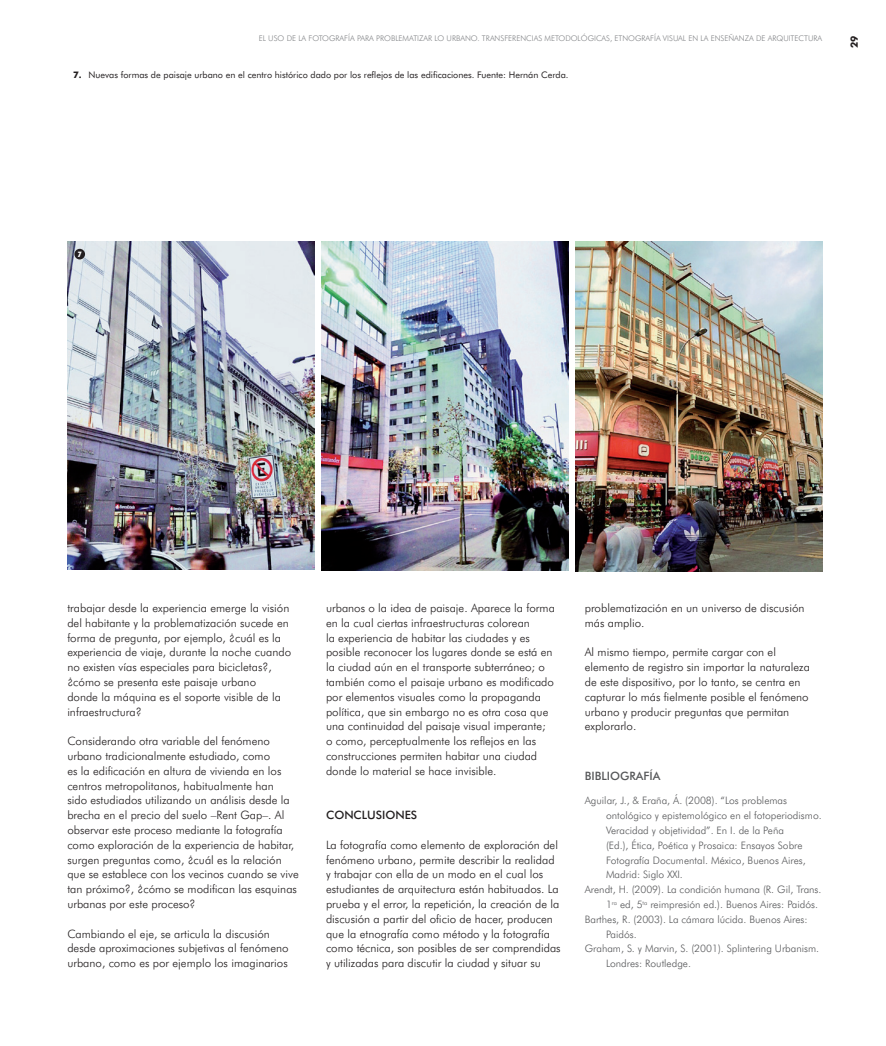
<style>
.page{position:relative;width:886px;height:1046px;background:#fff}
.page>*{position:absolute;margin:0;border:0;box-sizing:border-box;transform-origin:0 0}
.t1{font:300 11.5px/14.8px "Futura BT";color:#231f20}
.t2{font:500 11.5px "Futura BT";color:#231f20}
.t3{font:500 11.5px "Futura BT";color:#57585a}
.t4{font:300 10.25px "Futura BT";color:#57585a}
.t5{font:700 10px "Futura BT";color:#231f20}
.t6{font:9px "Futura BT";color:#231f20}
.t7{font:300 7.75px "Futura BT";color:#808285}
.t8{font:900 condensed 7.5px "Futura BT";color:#fff}
.s1{font-weight:700}
</style>
<div class="page">
<img style="left:67px;top:242px;width:247px;height:327px">
<img style="left:321px;top:242px;width:247px;height:328px">
<img style="left:575px;top:242px;width:247px;height:329px">
<div style="left:74px;top:249px;width:11px;height:10px;background:#231f20;border-radius:50%"></div>
<p class="t7" style="left:259px;top:34px;width:565px">EL USO DE LA FOTOGRAFÍA PARA PROBLEMATIZAR LO URBANO. TRANSFERENCIAS METODOLÓGICAS, ETNOGRAFÍA VISUAL EN LA ENSEÑANZA DE ARQUITECTURA</p>
<p class="t6" style="left:73px;top:69px;width:497px"><span class="s1">7.</span> Nuevas formas de paisaje urbano en el centro histórico dado por los reflejos de las edificaciones. Fuente: Hernán Cerda.</p>
<p class="t5" style="left:848px;top:48px;width:14px;rotate:-90deg">29</p>
<p class="t8" style="left:78px;top:250px;width:5px">7</p>
<p class="t1" style="left:67px;top:600px;width:225px">trabajar desde la experiencia emerge la visión del habitante y la problematización sucede en forma de pregunta, por ejemplo, ¿cuál es la experiencia de viaje, durante la noche cuando no existen vías especiales para bicicletas?, ¿cómo se presenta este paisaje urbano<br>donde la máquina es el soporte visible de la infraestructura?</p>
<p class="t1" style="left:67px;top:733px;width:233px">Considerando otra variable del fenómeno urbano tradicionalmente estudiado, como<br>es la edificación en altura de vivienda en los centros metropolitanos, habitualmente han<br>sido estudiados utilizando un análisis desde la brecha en el precio del suelo –Rent Gap–. Al observar este proceso mediante la fotografía como exploración de la experiencia de habitar, surgen preguntas como, ¿cuál es la relación que se establece con los vecinos cuando se vive tan próximo?, ¿cómo se modifican las esquinas urbanas por este proceso?</p>
<p class="t1" style="left:67px;top:925px;width:223px">Cambiando el eje, se articula la discusión desde aproximaciones subjetivas al fenómeno urbano, como es por ejemplo los imaginarios</p>
<p class="t1" style="left:326px;top:600px;width:230px">urbanos o la idea de paisaje. Aparece la forma en la cual ciertas infraestructuras colorean<br>la experiencia de habitar las ciudades y es posible reconocer los lugares donde se está en la ciudad aún en el transporte subterráneo; o también como el paisaje urbano es modificado por elementos visuales como la propaganda política, que sin embargo no es otra cosa que una continuidad del paisaje visual imperante; o como, perceptualmente los reflejos en las construcciones permiten habitar una ciudad donde lo material se hace invisible.</p>
<p class="t2" style="left:326px;top:808px;width:93px">CONCLUSIONES</p>
<p class="t1" style="left:326px;top:837px;width:236px">La fotografía como elemento de exploración del fenómeno urbano, permite describir la realidad y trabajar con ella de un modo en el cual los estudiantes de arquitectura están habituados. La prueba y el error, la repetición, la creación de la discusión a partir del oficio de hacer, producen que la etnografía como método y la fotografía como técnica, son posibles de ser comprendidas y utilizadas para discutir la ciudad y situar su</p>
<p class="t1" style="left:585px;top:600px;width:221px">problematización en un universo de discusión más amplio.</p>
<p class="t1" style="left:585px;top:644px;width:227px">Al mismo tiempo, permite cargar con el elemento de registro sin importar la naturaleza de este dispositivo, por lo tanto, se centra en capturar lo más fielmente posible el fenómeno urbano y producir preguntas que permitan explorarlo.</p>
<p class="t3" style="left:585px;top:768px;width:77px">BIBLIOGRAFÍA</p>
<p class="t4" style="left:585px;top:794px;width:204px">Aguilar, J., &amp; Eraña, Á. (2008). “Los problemas</p>
<p class="t4" style="left:606px;top:809px;width:217px">ontológico y epistemológico en el fotoperiodismo.</p>
<p class="t4" style="left:606px;top:824px;width:179px">Veracidad y objetividad”. En I. de la Peña</p>
<p class="t4" style="left:606px;top:838px;width:198px">(Ed.), Ética, Poética y Prosaica: Ensayos Sobre</p>
<p class="t4" style="left:606px;top:853px;width:201px">Fotografía Documental. México, Buenos Aires,</p>
<p class="t4" style="left:606px;top:868px;width:78px">Madrid: Siglo XXI.</p>
<p class="t4" style="left:585px;top:883px;width:238px">Arendt, H. (2009). La condición humana (R. Gil, Trans.</p>
<p class="t4" style="left:606px;top:898px;width:214px">1<sup>ra</sup> ed, 5<sup>ta</sup> reimpresión ed.). Buenos Aires: Paidós.</p>
<p class="t4" style="left:585px;top:912px;width:224px">Barthes, R. (2003). La cámara lúcida. Buenos Aires:</p>
<p class="t4" style="left:606px;top:927px;width:32px">Paidós.</p>
<p class="t4" style="left:585px;top:942px;width:236px">Graham, S. y Marvin, S. (2001). Splintering Urbanism.</p>
<p class="t4" style="left:606px;top:957px;width:87px">Londres: Routledge.</p>
</div>
